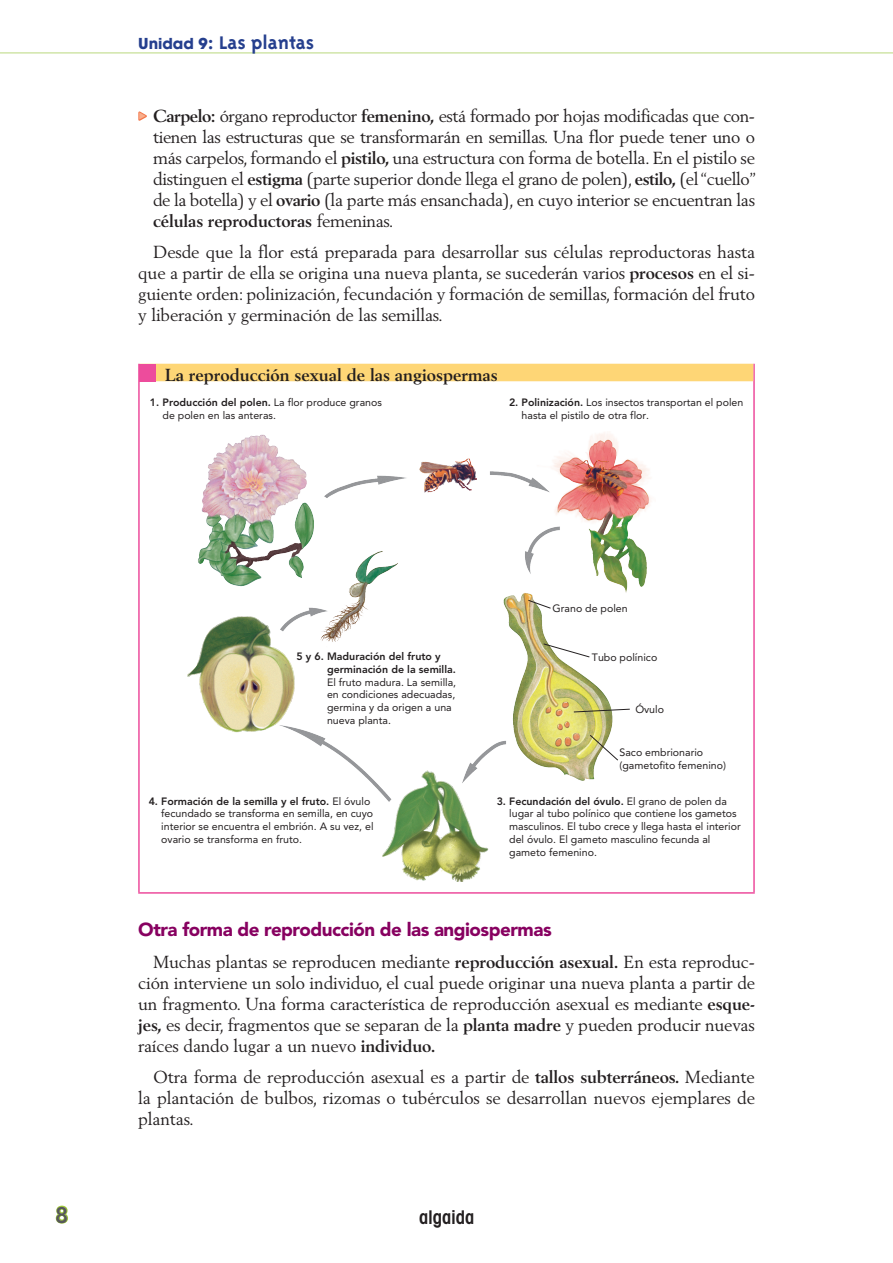
<style>
.page{position:relative;width:893px;height:1263px;background:#fff}
.page>*{position:absolute;margin:0;border:0;box-sizing:border-box;transform-origin:0 0}
.t1{font:800 22.5px "Avenir LT Std";color:#57585a}
.t2{font:700 21px "Triplex";color:#253f8e}
.t3{font:600 condensed 18.9px "Avant Garde";color:#231f20}
.TÍTULO3_-_sin_número{font:900 18.75px "Avenir LT Std";letter-spacing:-.025em;color:#870160}
.TEXTO{font:17.25px/21px "Berling LT Std";letter-spacing:-.01em;color:#231f20;text-align:justify}
.GUIÓN1{font:17.25px/21px "Berling LT Std";letter-spacing:-.02em;color:#231f20;text-align:justify}
.DESTACADO_TÍTULO_OK{font:700 17.25px "Berling LT Std";color:#231f20}
.t4{font:10.65px/12.8px "Avenir LT Std";color:#231f20}
.s1{font-family:"Avant Garde";font-size:15px}
.s2{font-family:"FF Dingbests";font-size:15px;color:#f9af8d}
.s3{font-weight:700}
.s4{font-weight:800}
</style>
<div class="page">
<svg style="left:55px;top:1205px;width:13px;height:19px"></svg>
<hr style="left:0;top:53px;width:893px;height:1px;background:#b9d87e">
<svg style="left:138px;top:111px;width:9px;height:10px"></svg>
<img style="left:187px;top:433px;width:464px;height:449px">
<svg style="left:528px;top:599px;width:23px;height:10px"></svg>
<svg style="left:543px;top:643px;width:47px;height:15px"></svg>
<svg style="left:573px;top:708px;width:57px;height:5px"></svg>
<svg style="left:589px;top:734px;width:30px;height:27px"></svg>
<hr style="left:138px;top:364px;width:2px;height:528px;background:#ed4c9c">
<hr style="left:753px;top:364px;width:2px;height:528px;background:#ed4c9c">
<hr style="left:138px;top:892px;width:617px;height:2px;background:#ed4c9c">
<div style="left:140px;top:364px;width:613px;height:17px;background:#fed676"></div>
<div style="left:140px;top:364px;width:16px;height:17px;background:#ed4c9c"></div>
<p class="t2" style="left:138px;top:30px;width:177px"><span class="s1">Unidad 9</span>: Las plantas</p>
<p class="GUIÓN1" style="left:153px;top:105px;width:604px;text-indent:-15px"><span class="s2">&gt;</span> <span class="s3">Carpelo:</span> órgano reproductor <span class="s3">femenino,</span> está formado por hojas modificadas que con&shy;tienen las estructuras que se transformarán en semillas. Una flor puede tener uno o más carpelos, formando el <span class="s3">pistilo,</span> una estructura con forma de botella. En el pistilo se distinguen el <span class="s3">estigma</span> (parte superior donde llega el grano de polen), <span class="s3">estilo,</span> (el “cuello” de la botella) y el <span class="s3">ovario</span> (la parte más ensanchada), en cuyo interior se encuentran las <span class="s3">células reproductoras</span> femeninas.</p>
<p class="TEXTO" style="left:138px;top:241px;width:618px;text-indent:15px">Desde que la flor está preparada para desarrollar sus células reproductoras hasta que a partir de ella se origina una nueva planta, se sucederán varios <span class="s3">procesos</span> en el si&shy;guiente orden: polinización, fecundación y formación de semillas, formación del fruto y liberación y germinación de las semillas.</p>
<p class="DESTACADO_TÍTULO_OK" style="left:165px;top:365px;width:334px">La reproducción sexual de las angiospermas</p>
<p class="t4" style="left:163px;top:396px;width:221px;text-indent:-13px"><span class="s4">1. Producción del polen.</span> La flor produce granos de polen en las anteras.</p>
<p class="t4" style="left:522px;top:396px;width:223px;text-indent:-13px"><span class="s4">2. Polinización.</span> Los insectos transportan el polen hasta el pistilo de otra flor.</p>
<h1 class="t1" style="left:55px;top:1201px;width:15px">8</h1>
<p class="t4" style="left:327px;top:650px;width:131px;text-indent:-31px"><span class="s4">5 y 6. Maduración del fruto y germinación de la semilla.<br></span>El fruto madura. La semilla, en condiciones adecuadas, germina y da origen a una nueva planta.</p>
<p class="t4" style="left:161px;top:795px;width:214px;text-indent:-13px"><span class="s4">4. Formación de la semilla y el fruto.</span> El óvulo fecundado se transforma en semilla, en cuyo interior se encuentra el embrión. A su vez, el ovario se transforma en fruto.</p>
<p class="t4" style="left:553px;top:602px;width:77px">Grano de polen</p>
<p class="t4" style="left:592px;top:651px;width:67px">Tubo polínico</p>
<p class="t4" style="left:635px;top:703px;width:30px">Óvulo</p>
<p class="t4" style="left:619px;top:746px;width:85px">Saco embrionario</p>
<p class="t4" style="left:619px;top:759px;width:108px">(gametofito femenino)</p>
<p class="t4" style="left:509px;top:795px;width:233px;text-indent:-13px"><span class="s4">3. Fecundación del óvulo.</span> El grano de polen da lugar al tubo polínico que contiene los gametos masculinos. El tubo crece y llega hasta el interior del óvulo. El gameto masculino fecunda al gameto femenino.</p>
<p class="TÍTULO3_-_sin_número" style="left:138px;top:918px;width:415px">Otra forma de reproducción de las angiospermas</p>
<p class="TEXTO" style="left:138px;top:951px;width:618px;text-indent:15px">Muchas plantas se reproducen mediante <span class="s3">reproducción asexual.</span> En esta reproduc&shy;ción interviene un solo individuo, el cual puede originar una nueva planta a partir de un fragmento. Una forma característica de reproducción asexual es mediante <span class="s3">esque&shy;jes,</span> es decir, fragmentos que se separan de la <span class="s3">planta madre</span> y pueden producir nuevas raíces dando lugar a un nuevo <span class="s3">individuo.</span></p>
<p class="TEXTO" style="left:138px;top:1066px;width:618px;text-indent:15px">Otra forma de reproducción asexual es a partir de <span class="s3">tallos subterráneos.</span> Mediante la plantación de bulbos, rizomas o tubérculos se desarrollan nuevos ejemplares de plantas.</p>
<p class="t3" style="left:419px;top:1206px;width:57px">algaida</p>
</div>
